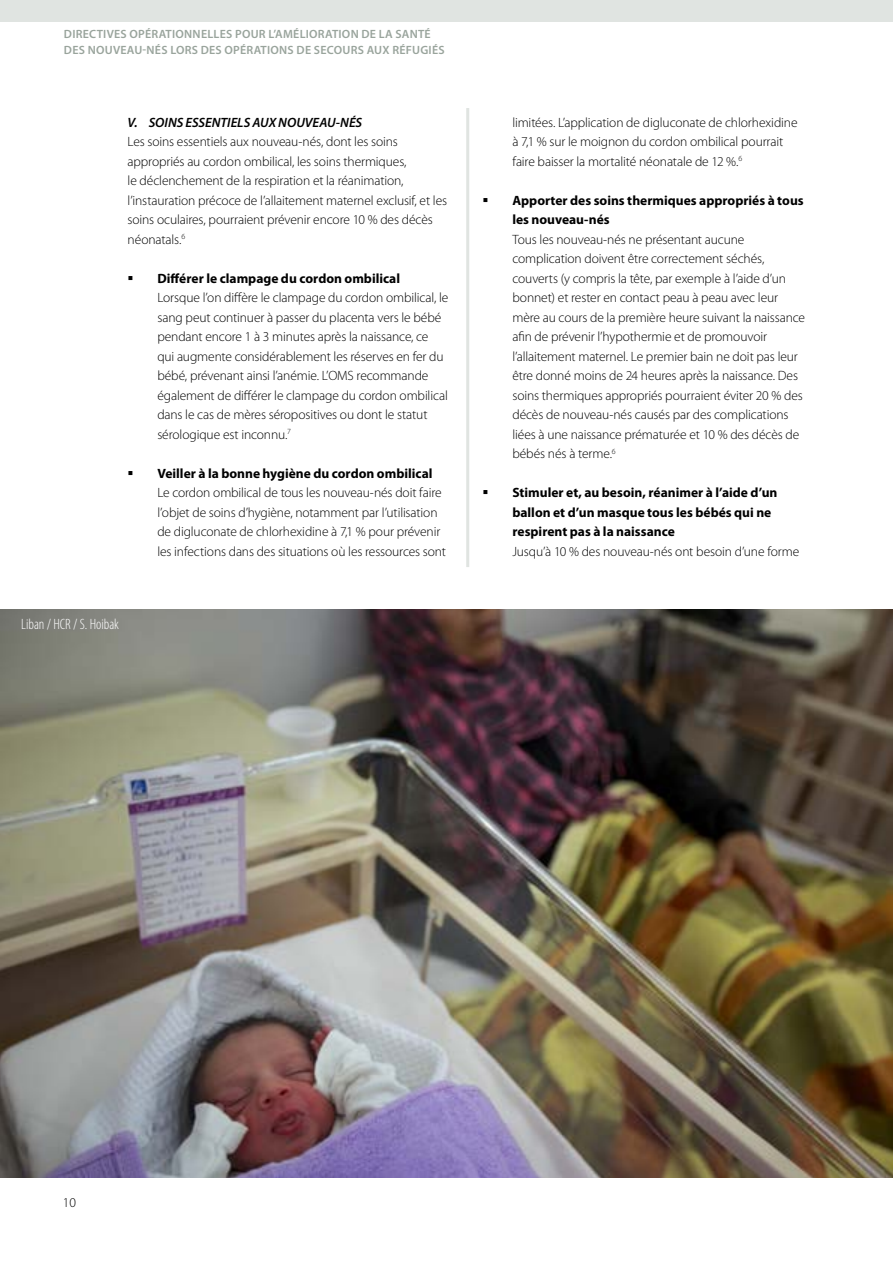
<style>
.page{position:relative;width:893px;height:1263px;background:#fff}
.page>*{position:absolute;margin:0;border:0;box-sizing:border-box;transform-origin:0 0}
.t1{font:300 condensed 15px "Myriad Pro";color:#fff}
.t2{font:300 13.5px/19.5px "Myriad Pro";letter-spacing:-.01em;color:#000}
.t3{font:700 13.5px/19.5px "Myriad Pro";color:#000}
.t4{font:italic 600 13.5px "Myriad Pro";letter-spacing:-.005em;color:#000}
.t5{font:600 12px/16.5px "Myriad Pro";letter-spacing:.02em;color:#99a49c}
</style>
<div class="page">
<img style="left:0;top:609px;width:893px;height:569px">
<div style="left:0;top:0;width:893px;height:21px;background:#e0e4e1"></div>
<hr style="left:466px;top:108px;width:3px;height:459px;background:#e0e4e1">
<p class="t5" style="left:64px;top:25px;width:382px">DIRECTIVES OPÉRATIONNELLES POUR L’AMÉLIORATION DE LA SANTÉ<br>DES NOUVEAU-NÉS LORS DES OPÉRATIONS DE SECOURS AUX RÉFUGIÉS</p>
<p class="t4" style="left:128px;top:115px;width:236px">V. SOINS ESSENTIELS AUX NOUVEAU-NÉS</p>
<p class="t2" style="left:128px;top:132px;width:321px">Les soins essentiels aux nouveau-nés, dont les soins appropriés au cordon ombilical, les soins thermiques,<br>le déclenchement de la respiration et la réanimation, l’instauration précoce de l’allaitement maternel exclusif, et les soins oculaires, pourraient prévenir encore 10 % des décès néonatals.<sup>6</sup></p>
<p class="t3" style="left:157px;top:269px;width:244px">Différer le clampage du cordon ombilical</p>
<p class="t2" style="left:157px;top:288px;width:293px">Lorsque l’on diffère le clampage du cordon ombilical, le sang peut continuer à passer du placenta vers le bébé pendant encore 1 à 3 minutes après la naissance, ce qui augmente considérablement les réserves en fer du bébé, prévenant ainsi l’anémie. L’OMS recommande également de différer le clampage du cordon ombilical dans le cas de mères séropositives ou dont le statut sérologique est inconnu.<sup>7</sup></p>
<p class="t3" style="left:157px;top:464px;width:277px">Veiller à la bonne hygiène du cordon ombilical</p>
<p class="t2" style="left:157px;top:483px;width:290px">Le cordon ombilical de tous les nouveau-nés doit faire l’objet de soins d’hygiène, notamment par l’utilisation de digluconate de chlorhexidine à 7,1 % pour prévenir les infections dans des situations où les ressources sont</p>
<p class="t1" style="left:21px;top:616px;width:99px">Liban / HCR / S. Hoibak</p>
<p class="t2" style="left:512px;top:113px;width:287px">limitées. L’application de digluconate de chlorhexidine à 7,1 % sur le moignon du cordon ombilical pourrait faire baisser la mortalité néonatale de 12 %.<sup>6</sup></p>
<p class="t3" style="left:512px;top:191px;width:293px">Apporter des soins thermiques appropriés à tous les nouveau-nés</p>
<p class="t2" style="left:512px;top:230px;width:294px">Tous les nouveau-nés ne présentant aucune complication doivent être correctement séchés, couverts (y compris la tête, par exemple à l’aide d’un bonnet) et rester en contact peau à peau avec leur mère au cours de la première heure suivant la naissance afin de prévenir l’hypothermie et de promouvoir l’allaitement maternel. Le premier bain ne doit pas leur être donné moins de 24 heures après la naissance. Des soins thermiques appropriés pourraient éviter 20 % des décès de nouveau-nés causés par des complications liées à une naissance prématurée et 10 % des décès de bébés nés à terme.<sup>6</sup></p>
<p class="t3" style="left:512px;top:483px;width:267px">Stimuler et, au besoin, réanimer à l’aide d’un ballon et d’un masque tous les bébés qui ne respirent pas à la naissance</p>
<p class="t2" style="left:512px;top:542px;width:288px">Jusqu’à 10 % des nouveau-nés ont besoin d’une forme</p>
<p class="t2" style="left:63px;top:1193px;width:15px">10</p>
</div>
